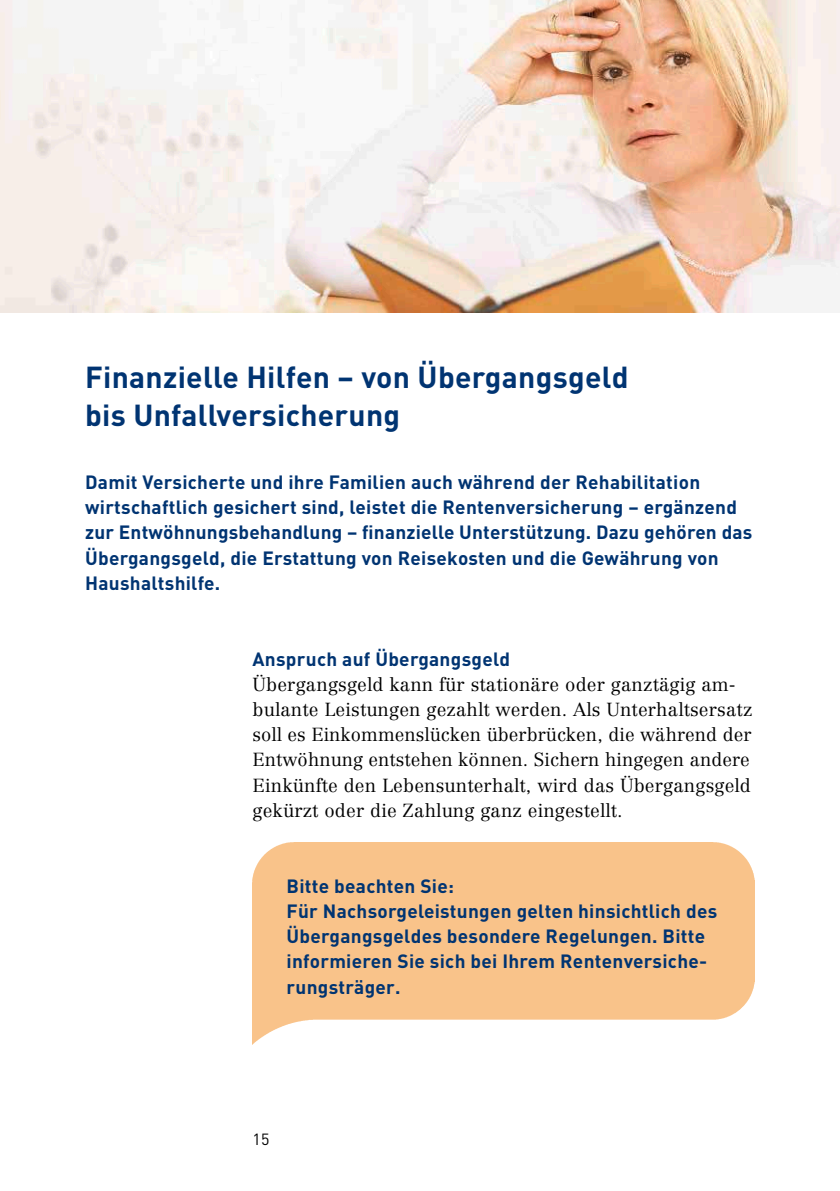
<style>
.page{position:relative;width:840px;height:1191px;background:#fff}
.page>*{position:absolute;margin:0;border:0;box-sizing:border-box;transform-origin:0 0}
.t1{font:700 30px/37.8px "DIN";letter-spacing:.01em;color:#003472}
.t2{font:700 19px/25.2px "DIN";letter-spacing:.015em;color:#003472}
.t3{font:300 18.6px/25.2px "Centennial";letter-spacing:.01em;color:#000}
.t4{font:16px "DIN";color:#000}
</style>
<div class="page">
<img style="left:0;top:0;width:839px;height:312px">
<h2 class="t1" style="left:85px;top:357px;width:544px">Finanzielle Hilfen – von Übergangsgeld bis -Unfallversicherung</h2>
<p class="t2" style="left:85px;top:468px;width:668px">Damit Versicherte und ihre Familien auch während der Rehabilitation wirtschaftlich gesichert sind, leistet die Rentenversicherung – ergänzend zur Entwöhnungsbehandlung – finanzielle Unterstützung. Dazu gehören das Übergangsgeld, die Erstattung von Reisekosten und die Gewährung von Haushaltshilfe.</p>
<h3 class="t2" style="left:252px;top:645px;width:259px">Anspruch auf Übergangsgeld</h3>
<p class="t3" style="left:252px;top:671px;width:501px">Übergangsgeld kann für stationäre oder ganztägig am&shy;bulante Leistungen gezahlt werden. Als Unterhaltsersatz soll es Einkommenslücken überbrücken, die während der Entwöhnung entstehen können. Sichern hingegen andere Einkünfte den Lebensunterhalt, wird das Übergangsgeld gekürzt oder die Zahlung ganz eingestellt.</p>
<p class="t2" style="left:286px;top:872px;width:169px">Bitte beachten Sie:</p>
<p class="t2" style="left:286px;top:897px;width:432px">Für Nachsorgeleistungen gelten hinsichtlich des Übergangsgeldes besondere Regelungen. Bitte informieren Sie sich bei Ihrem Rentenversiche&shy;rungsträger.</p>
<p class="t4" style="left:252px;top:1129px;width:18px">15</p>
</div>
